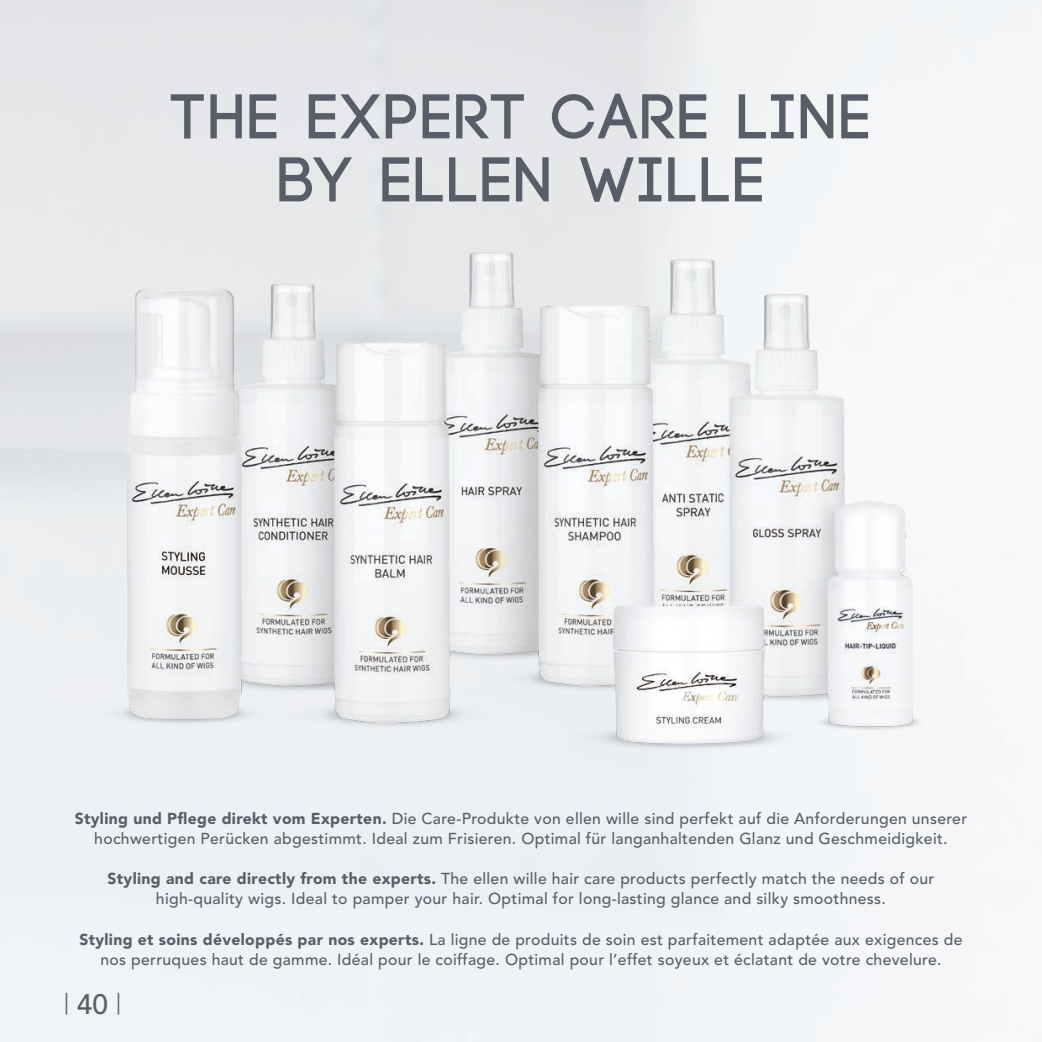
<style>
.page{position:relative;width:1042px;height:1042px;background:#fff}
.page>*{position:absolute;margin:0;border:0;box-sizing:border-box;transform-origin:0 0}
.t1{font:700 63px/63px "Code";letter-spacing:.06em;color:#585d68;text-align:center}
.t2{font:300 28px "Avenir";color:#585d68}
.t3{font:500 15.75px/20.1px "Avenir";letter-spacing:.02em;color:#585d68;text-align:center}
.s1{font-weight:900}
.s2{font-weight:500}
</style>
<div class="page">
<img style="left:78px;top:239px;width:886px;height:521px">
<p class="t1" style="left:172px;top:87px;width:699px">THE EXPERT CARE LINE<br>BY ELLEN WILLE</p>
<p class="t3" style="left:75px;top:808px;width:894px"><span class="s1">Styling und Pflege direkt vom Experten.</span> Die Care-Produkte von ellen wille sind perfekt auf die Anforderungen unserer hochwertigen Perücken abgestimmt. Ideal zum Frisieren. Optimal für langanhaltenden Glanz und Geschmeidigkeit.</p>
<p class="t3" style="left:108px;top:869px;width:828px"><span class="s1">Styling and care directly from the experts.</span> The ellen wille hair care products perfectly match the needs of our high-quality wigs. Ideal to pamper your hair. Optimal for long-lasting glance and silky smoothness.</p>
<p class="t3" style="left:79px;top:929px;width:885px"><span class="s1">Styling et soins développés par nos experts.</span> La ligne de produits de soin est parfaitement adaptée aux exigences de nos perruques haut de gamme. Idéal pour le coiffage. Optimal pour l’effet soyeux et éclatant de votre chevelure.</p>
<p class="t2" style="left:63px;top:987px;width:60px">| <span class="s2">40</span> |</p>
</div>
